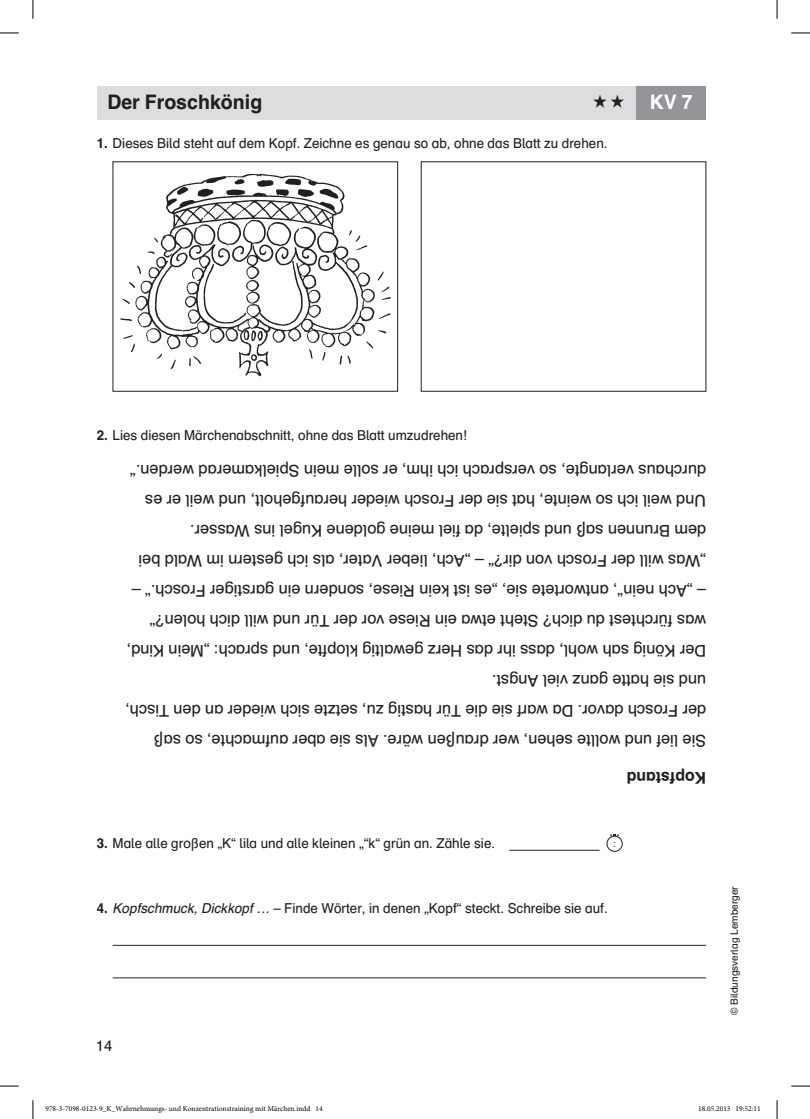
<style>
.page{position:relative;width:810px;height:1119px;background:#fff}
.page>*{position:absolute;margin:0;border:0;box-sizing:border-box;transform-origin:0 0}
.t1{font:700 20px "Auer Schulbuch";color:#231f20}
.t2{font:700 20px "Auer Schulbuch";color:#fff}
.t3{font:16.25px/30px "Auer Schulbuch";color:#231f20}
.t4{font:700 16.25px "Auer Schulbuch";color:#231f20}
.t5{font:15px "Auer Schulbuch";color:#231f20}
.t6{font:13.75px "Auer Schulbuch";color:#231f20}
.t7{font:10px "Auer Schulbuch";color:#231f20}
.t8{font:9.5px "Auer Schulbuch";color:#231f20}
.t9{font:7.5px "Minion Pro";color:#000}
.s1{font-weight:700}
.s2{font-style:italic}
</style>
<div class="page">
<div style="left:97px;top:86px;width:539px;height:34px;background:#dcdddf"></div>
<div style="left:636px;top:86px;width:70px;height:34px;background:#939598"></div>
<img style="left:120px;top:173px;width:271px;height:204px">
<hr style="left:509px;top:849px;width:91px;height:1px;background:#262324">
<div style="left:607px;top:835px;width:15px;height:16px;border:1px solid #231f20;border-radius:50%"></div>
<hr style="left:113px;top:944px;width:593px;height:1px;background:#262324">
<hr style="left:113px;top:977px;width:593px;height:1px;background:#262324">
<svg style="left:0;top:32px;width:19px;height:2px"></svg>
<svg style="left:791px;top:32px;width:19px;height:2px"></svg>
<svg style="left:0;top:1085px;width:19px;height:1px"></svg>
<svg style="left:791px;top:1085px;width:19px;height:1px"></svg>
<svg style="left:32px;top:0;width:2px;height:19px"></svg>
<svg style="left:32px;top:1100px;width:2px;height:18px"></svg>
<svg style="left:776px;top:0;width:2px;height:19px"></svg>
<svg style="left:776px;top:1100px;width:2px;height:18px"></svg>
<p class="t1" style="left:107px;top:89px;width:157px">Der Froschkönig</p>
<p class="t2" style="left:650px;top:89px;width:44px">KV 7</p>
<p class="t6" style="left:97px;top:134px;width:512px"><span class="s1">1.</span> Dieses Bild steht auf dem Kopf. Zeichne es genau so ab, ohne das Blatt zu drehen.</p>
<p class="t6" style="left:97px;top:427px;width:372px"><span class="s1">2.</span> Lies diesen Märchenabschnitt, ohne das Blatt umzudrehen!</p>
<p class="t3" style="left:706px;top:606px;width:578px;rotate:-180deg">– „Ach nein“, antwortete sie, „es ist kein Riese, sondern ein garstiger Frosch.“ – „Was will der Frosch von dir?“ – „Ach, lieber Vater, als ich gestern im Wald bei dem Brunnen saß und spielte, da fiel meine goldene Kugel ins Wasser.<br>Und weil ich so weinte, hat sie der Frosch wieder heraufgeholt, und weil er es durchaus verlangte, so versprach ich ihm, er solle mein Spielkamerad werden.“</p>
<p class="t3" style="left:706px;top:756px;width:582px;rotate:-180deg">Sie lief und wollte sehen, wer draußen wäre. Als sie aber aufmachte, so saß<br>der Frosch davor. Da warf sie die Tür hastig zu, setzte sich wieder an den Tisch, und sie hatte ganz viel Angst.<br>Der König sah wohl, dass ihr das Herz gewaltig klopfte, und sprach: „Mein Kind, was fürchtest du dich? Steht etwa ein Riese vor der Tür und will dich holen?“</p>
<p class="t4" style="left:706px;top:788px;width:81px;rotate:-180deg">Kopfstand</p>
<p class="t6" style="left:97px;top:834px;width:400px"><span class="s1">3.</span> Male alle großen „K“ lila und alle kleinen „“k“ grün an. Zähle sie.</p>
<p class="t8" style="left:613px;top:837px;width:4px">:</p>
<p class="t6" style="left:97px;top:899px;width:512px"><span class="s1">4.</span> <span class="s2">Kopfschmuck, Dickkopf …</span> – Finde Wörter, in denen „Kopf“ steckt. Schreibe sie auf.</p>
<p class="t5" style="left:96px;top:1036px;width:18px">14</p>
<p class="t7" style="left:728px;top:1014px;width:130px;rotate:-90deg">© Bildungsverlag Lemberger</p>
<p class="t9" style="left:45px;top:1103px;width:279px">978-3-7098-0123-9_K_Wahrnehmungs- und Konzentrationstraining mit Märchen.indd 14</p>
<p class="t9" style="left:698px;top:1103px;width:64px">18.05.2013 19:52:11</p>
</div>
